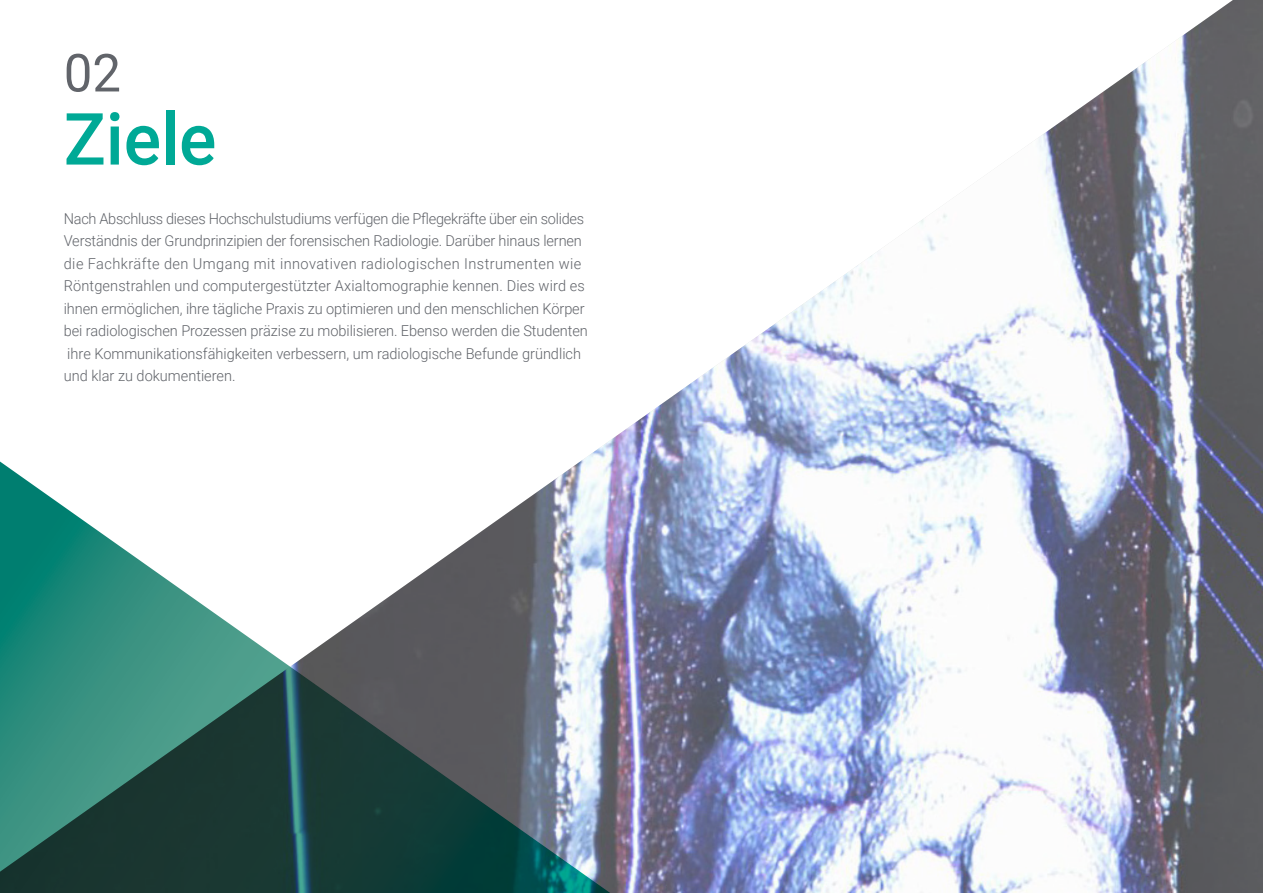
<style>
.page{position:relative;width:1263px;height:893px;background:#fff}
.page>*{position:absolute;margin:0;border:0;box-sizing:border-box;transform-origin:0 0}
.t1{font:500 72px "Roboto";color:#00a996}
.t2{font:52.5px "Roboto";color:#61646a}
.t3{font:300 15px/22.5px "Roboto";letter-spacing:-.005em;color:#61646a}
</style>
<div class="page">
<img style="left:603px;top:0;width:660px;height:893px">
<svg style="left:0;top:446px;width:640px;height:447px"></svg>
<h2 class="t2" style="left:64px;top:36px;width:59px">02</h2>
<h1 class="t1" style="left:64px;top:89px;width:154px">Ziele</h1>
<p class="t3" style="left:64px;top:207px;width:525px">Nach Abschluss dieses Hochschulstudiums verfügen die Pflegekräfte über ein solides Verständnis der Grundprinzipien der forensischen Radiologie. Darüber hinaus lernen die Fachkräfte den Umgang mit innovativen radiologischen Instrumenten wie Röntgenstrahlen und computergestützter Axialtomographie kennen. Dies wird es ihnen ermöglichen, ihre tägliche Praxis zu optimieren und den menschlichen Körper bei radiologischen Prozessen präzise zu mobilisieren. Ebenso werden die Studenten ihre Kommunikationsfähigkeiten verbessern, um radiologische Befunde gründlich und klar zu dokumentieren.</p>
</div>
